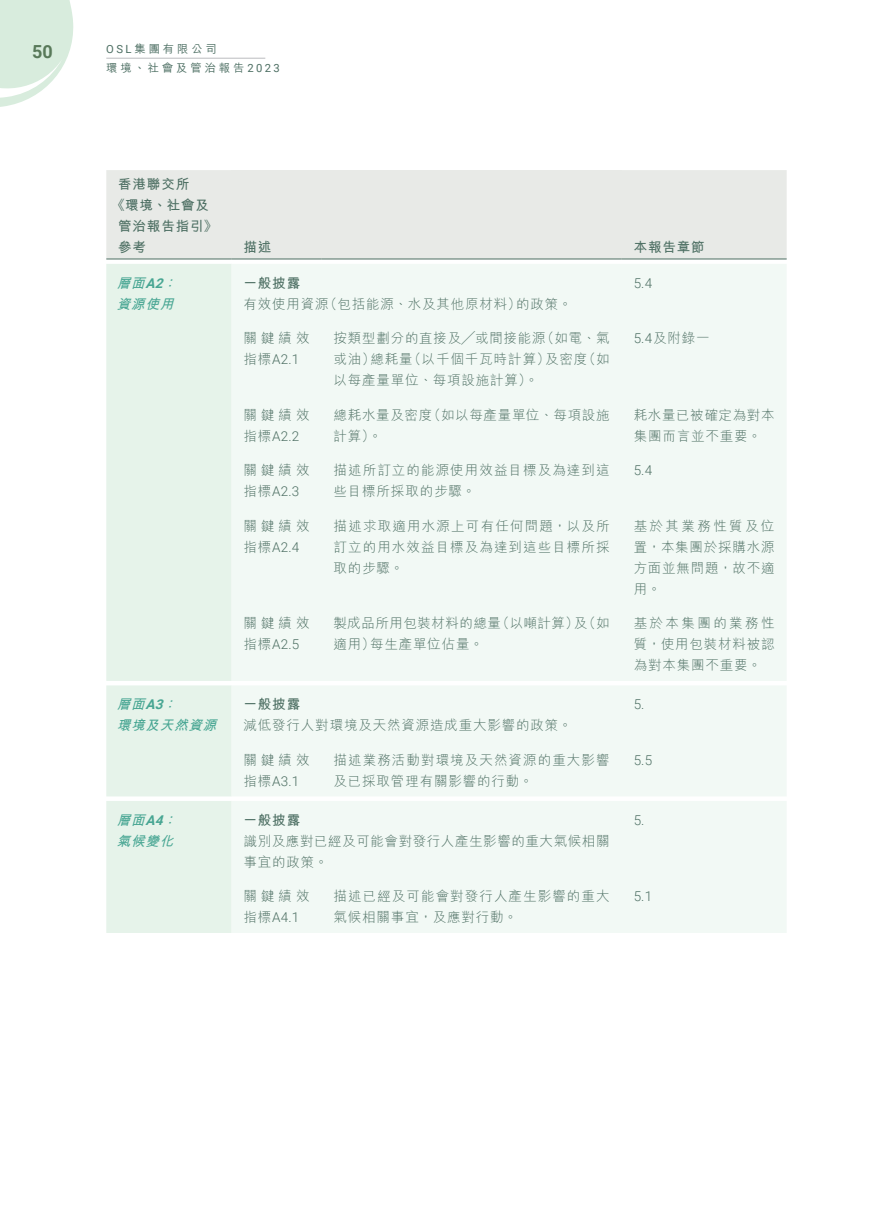
<style>
.page{position:relative;width:893px;height:1212px;background:#fff}
.page>*{position:absolute;margin:0;border:0;box-sizing:border-box;transform-origin:0 0}
.t1{font:700 18px "Roboto";color:#587959}
._01_Body_Text{font:300 13.5px/21px "M Hei HK";letter-spacing:.06em;color:#4d6f63}
._01_Body_Text-2{font:300 13.5px/21px "M Hei HK";letter-spacing:.08em;color:#4d6f63}
._01_Body_Text-3{font:300 13.5px/21px "M Hei HK";letter-spacing:.035em;color:#4d6f63}
._15_Table_Stub{font:italic 700 13.5px/21px "M Hei HK";color:#48a693}
._15_Table_Stub-2{font:700 13.5px "M Hei HK";letter-spacing:.06em;color:#4d6f63}
._01_Body_Text-4{font:700 13.5px "M Hei HK";letter-spacing:.06em;color:#4d6f63}
._01_Body_Text-5{font:300 13.5px "Roboto";color:#4d6f63}
.t2{font:500 11.25px/19.5px "M Hei HK";letter-spacing:.265em;color:#4d6f63}
.s1{font-family:"Roboto";font-weight:400}
.s2{font-family:"Roboto"}
</style>
<div class="page">
<svg style="left:0;top:0;width:74px;height:107px"></svg>
<hr style="left:106px;top:58px;width:159px;height:1px;background:#bcbdc0">
<div style="left:106px;top:170px;width:681px;height:89px;background:#e8eae7"></div>
<div style="left:232px;top:170px;width:390px;height:84px;background:#e8eae7"></div>
<div style="left:106px;top:264px;width:126px;height:669px;background:#e6f3ea"></div>
<div style="left:232px;top:264px;width:554px;height:669px;background:#f2f9f5"></div>
<hr style="left:106px;top:259px;width:126px;height:1px;background:#4d6f63">
<hr style="left:232px;top:259px;width:90px;height:1px;background:#4d6f63">
<hr style="left:322px;top:259px;width:300px;height:1px;background:#4d6f63">
<hr style="left:622px;top:259px;width:165px;height:1px;background:#4d6f63">
<h1 class="t1" style="left:32px;top:39px;width:22px">50</h1>
<p class="t2" style="left:106px;top:38px;width:175px"><span class="s1">OSL</span>集團有限公司<br>環境、社會及管治報告<span class="s1">2023</span></p>
<p class="_15_Table_Stub-2" style="left:118px;top:175px;width:72px">香港聯交所</p>
<p class="_15_Table_Stub-2" style="left:112px;top:196px;width:99px">《環境、社會及</p>
<p class="_15_Table_Stub-2" style="left:118px;top:217px;width:100px">管治報告指引》</p>
<p class="_15_Table_Stub-2" style="left:118px;top:238px;width:29px">參考</p>
<p class="_01_Body_Text-4" style="left:244px;top:238px;width:29px">描述</p>
<p class="_01_Body_Text-4" style="left:634px;top:238px;width:72px">本報告章節</p>
<p class="_15_Table_Stub" style="left:117px;top:271px;width:66px">層面<span class="s2">A2</span>：資源使用</p>
<p class="_01_Body_Text-4" style="left:244px;top:273px;width:58px">一般披露</p>
<p class="_01_Body_Text-5" style="left:634px;top:273px;width:20px">5.4</p>
<p class="_01_Body_Text" style="left:244px;top:293px;width:330px">有效使用資源（包括能源、水及其他原材料）的政策。</p>
<p class="_01_Body_Text" style="left:244px;top:327px;width:67px">關鍵績效指標<span class="s2">A2.1</span></p>
<p class="_01_Body_Text" style="left:334px;top:327px;width:278px;text-align:justify">按類型劃分的直接及╱或間接能源（如電、氣或油）總耗量（以千個千瓦時計算）及密度（如以每產量單位、每項設施計算）。</p>
<p class="_01_Body_Text" style="left:634px;top:327px;width:77px"><span class="s2">5.4</span>及附錄一</p>
<p class="_01_Body_Text" style="left:244px;top:404px;width:67px">關鍵績效指標<span class="s2">A2.2</span></p>
<p class="_01_Body_Text" style="left:334px;top:404px;width:277px">總耗水量及密度（如以每產量單位、每項設施計算）。</p>
<p class="_01_Body_Text" style="left:634px;top:404px;width:142px">耗水量已被確定為對本集團而言並不重要。</p>
<p class="_01_Body_Text" style="left:244px;top:459px;width:67px">關鍵績效指標<span class="s2">A2.3</span></p>
<p class="_01_Body_Text-2" style="left:334px;top:459px;width:277px">描述所訂立的能源使用效益目標及為達到這些目標所採取的步驟。</p>
<p class="_01_Body_Text-5" style="left:634px;top:461px;width:20px">5.4</p>
<p class="_01_Body_Text" style="left:244px;top:515px;width:67px">關鍵績效指標<span class="s2">A2.4</span></p>
<p class="_01_Body_Text" style="left:334px;top:515px;width:278px;text-align:justify">描述求取適用水源上可有任何問題，以及所訂立的用水效益目標及為達到這些目標所採取的步驟。</p>
<p class="_01_Body_Text" style="left:634px;top:515px;width:143px;text-align:justify">基於其業務性質及位置，本集團於採購水源方面並無問題，故不適用。</p>
<p class="_01_Body_Text" style="left:244px;top:612px;width:67px">關鍵績效指標<span class="s2">A2.5</span></p>
<p class="_01_Body_Text-3" style="left:334px;top:612px;width:278px">製成品所用包裝材料的總量（以噸計算）及（如適用）每生產單位佔量。</p>
<p class="_01_Body_Text" style="left:634px;top:612px;width:143px;text-align:justify">基於本集團的業務性質，使用包裝材料被認為對本集團不重要。</p>
<p class="_15_Table_Stub" style="left:117px;top:693px;width:106px">層面<span class="s2">A3</span>：<br>環境及天然資源</p>
<p class="_01_Body_Text-4" style="left:244px;top:694px;width:58px">一般披露</p>
<p class="_01_Body_Text" style="left:244px;top:714px;width:330px">減低發行人對環境及天然資源造成重大影響的政策。</p>
<p class="_01_Body_Text-5" style="left:634px;top:695px;width:12px">5.</p>
<p class="_01_Body_Text" style="left:244px;top:749px;width:67px">關鍵績效指標<span class="s2">A3.1</span></p>
<p class="_01_Body_Text-2" style="left:334px;top:749px;width:277px">描述業務活動對環境及天然資源的重大影響及已採取管理有關影響的行動。</p>
<p class="_01_Body_Text-5" style="left:634px;top:750px;width:20px">5.5</p>
<p class="_15_Table_Stub" style="left:117px;top:808px;width:66px">層面<span class="s2">A4</span>：氣候變化</p>
<p class="_01_Body_Text-4" style="left:244px;top:810px;width:58px">一般披露</p>
<p class="_01_Body_Text" style="left:244px;top:830px;width:367px">識別及應對已經及可能會對發行人產生影響的重大氣候相關事宜的政策。</p>
<p class="_01_Body_Text-5" style="left:634px;top:810px;width:12px">5.</p>
<p class="_01_Body_Text" style="left:244px;top:885px;width:67px">關鍵績效指標<span class="s2">A4.1</span></p>
<p class="_01_Body_Text-2" style="left:334px;top:885px;width:277px">描述已經及可能會對發行人產生影響的重大氣候相關事宜，及應對行動。</p>
<p class="_01_Body_Text-5" style="left:634px;top:887px;width:20px">5.1</p>
</div>
